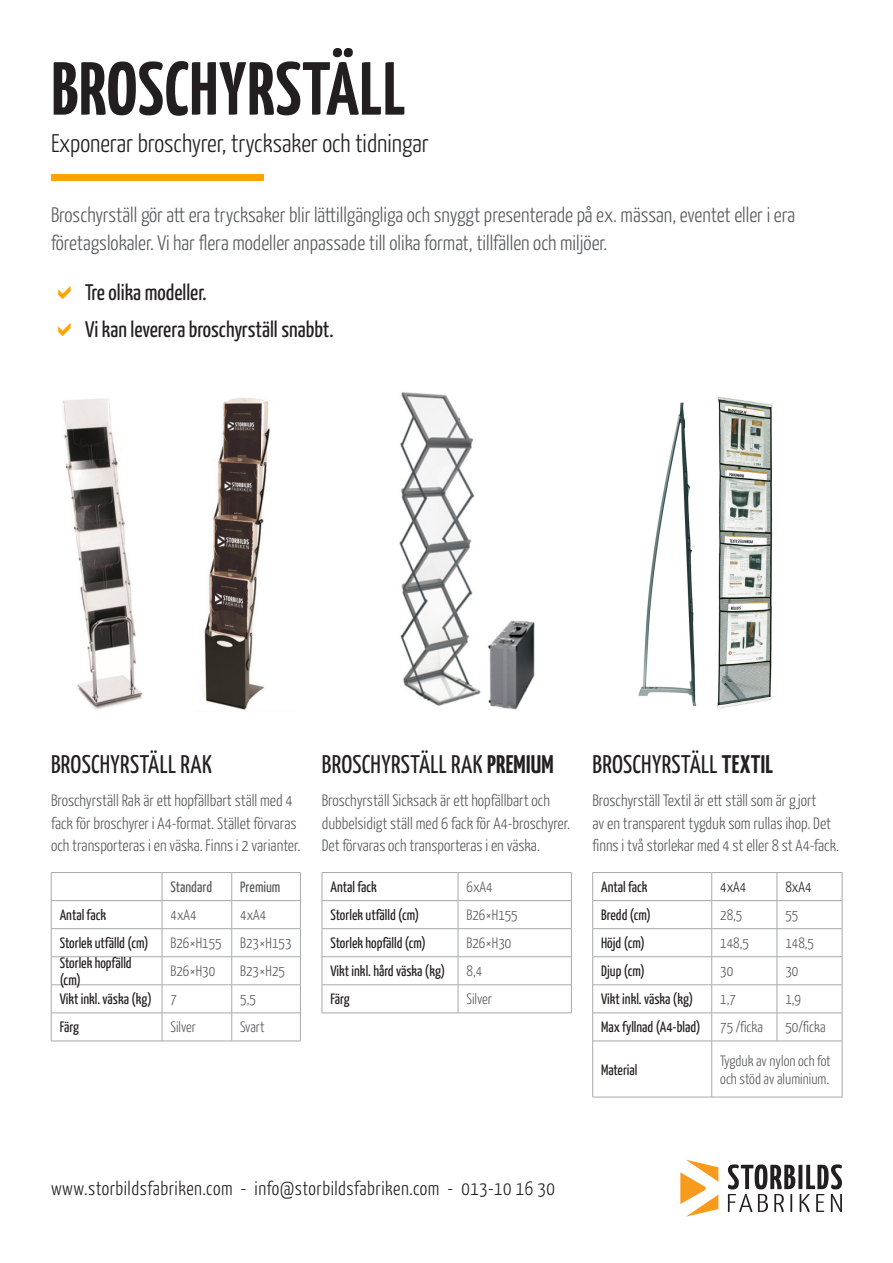
<style>
.page{position:relative;width:893px;height:1263px;background:#fff}
.page>*{position:absolute;margin:0;border:0;box-sizing:border-box;transform-origin:0 0}
.t1{font:700 75px "Yanone Kaffeesatz";letter-spacing:.01em;color:#231f20}
.t2{font:25.5px "Yanone Kaffeesatz";letter-spacing:.01em;color:#231f20}
.t3{font:300 25.5px "Yanone Kaffeesatz";color:#231f20}
.t4{font:22.5px "Yanone Kaffeesatz";color:#231f20}
.t5{font:300 21px/28.5px "Yanone Kaffeesatz";color:#57585a}
.t6{font:300 19.5px "Yanone Kaffeesatz";letter-spacing:.025em;color:#231f20}
.t7{font:300 16.5px/22.5px "Yanone Kaffeesatz";color:#57585a}
.t8{font:15px/16.5px "Yanone Kaffeesatz";color:#231f20}
.t9{font:300 15px/18px "Yanone Kaffeesatz";color:#57585a}
.t10{font:15px "Yanone Kaffeesatz";color:#57585a}
.t11{font:300 15px "Yanone Kaffeesatz";color:#231f20}
.s1{font-weight:700}
</style>
<div class="page">
<svg style="left:728px;top:1164px;width:114px;height:48px"></svg>
<svg style="left:680px;top:1160px;width:38px;height:57px"></svg>
<div style="left:51px;top:174px;width:213px;height:7px;background:#ffa300"></div>
<img style="left:399px;top:392px;width:136px;height:318px">
<img style="left:62px;top:398px;width:81px;height:313px">
<img style="left:638px;top:396px;width:135px;height:313px">
<hr style="left:51px;top:872px;width:111px;height:1px;background:#a8a9ad">
<hr style="left:51px;top:900px;width:111px;height:1px;background:#a8a9ad">
<hr style="left:51px;top:928px;width:111px;height:1px;background:#a8a9ad">
<hr style="left:51px;top:956px;width:111px;height:1px;background:#a8a9ad">
<hr style="left:51px;top:984px;width:111px;height:1px;background:#a8a9ad">
<hr style="left:51px;top:1012px;width:111px;height:1px;background:#a8a9ad">
<svg style="left:51px;top:873px;width:1px;height:168px"></svg>
<hr style="left:51px;top:1041px;width:111px;height:1px;background:#a8a9ad">
<hr style="left:162px;top:1012px;width:70px;height:1px;background:#a8a9ad">
<hr style="left:232px;top:1012px;width:68px;height:1px;background:#a8a9ad">
<hr style="left:162px;top:1041px;width:70px;height:1px;background:#a8a9ad">
<hr style="left:232px;top:1041px;width:69px;height:1px;background:#a8a9ad">
<hr style="left:162px;top:872px;width:70px;height:1px;background:#a8a9ad">
<hr style="left:232px;top:872px;width:69px;height:1px;background:#a8a9ad">
<hr style="left:162px;top:900px;width:70px;height:1px;background:#a8a9ad">
<hr style="left:232px;top:900px;width:69px;height:1px;background:#a8a9ad">
<hr style="left:162px;top:928px;width:70px;height:1px;background:#a8a9ad">
<hr style="left:232px;top:928px;width:69px;height:1px;background:#a8a9ad">
<hr style="left:162px;top:956px;width:70px;height:1px;background:#a8a9ad">
<hr style="left:232px;top:956px;width:69px;height:1px;background:#a8a9ad">
<hr style="left:162px;top:984px;width:70px;height:1px;background:#a8a9ad">
<hr style="left:232px;top:984px;width:69px;height:1px;background:#a8a9ad">
<svg style="left:162px;top:873px;width:1px;height:168px"></svg>
<svg style="left:231px;top:873px;width:1px;height:168px"></svg>
<svg style="left:300px;top:873px;width:1px;height:168px"></svg>
<hr style="left:322px;top:872px;width:136px;height:1px;background:#a8a9ad">
<hr style="left:322px;top:900px;width:136px;height:1px;background:#a8a9ad">
<hr style="left:322px;top:928px;width:136px;height:1px;background:#a8a9ad">
<hr style="left:322px;top:956px;width:136px;height:1px;background:#a8a9ad">
<hr style="left:322px;top:984px;width:136px;height:1px;background:#a8a9ad">
<svg style="left:322px;top:873px;width:1px;height:139px"></svg>
<hr style="left:322px;top:1012px;width:136px;height:1px;background:#a8a9ad">
<hr style="left:458px;top:984px;width:113px;height:1px;background:#a8a9ad">
<hr style="left:458px;top:1012px;width:114px;height:1px;background:#a8a9ad">
<hr style="left:458px;top:872px;width:114px;height:1px;background:#a8a9ad">
<hr style="left:458px;top:900px;width:114px;height:1px;background:#a8a9ad">
<hr style="left:458px;top:928px;width:114px;height:1px;background:#a8a9ad">
<hr style="left:458px;top:956px;width:114px;height:1px;background:#a8a9ad">
<svg style="left:458px;top:873px;width:1px;height:140px"></svg>
<svg style="left:571px;top:873px;width:1px;height:140px"></svg>
<hr style="left:842px;top:1041px;width:1px;height:56px;background:#a8a9ad">
<hr style="left:592px;top:872px;width:119px;height:1px;background:#a8a9ad">
<hr style="left:592px;top:900px;width:119px;height:1px;background:#a8a9ad">
<hr style="left:592px;top:928px;width:119px;height:1px;background:#a8a9ad">
<hr style="left:592px;top:956px;width:119px;height:1px;background:#a8a9ad">
<hr style="left:592px;top:984px;width:119px;height:1px;background:#a8a9ad">
<hr style="left:592px;top:1012px;width:119px;height:1px;background:#a8a9ad">
<svg style="left:592px;top:873px;width:1px;height:168px"></svg>
<hr style="left:592px;top:1041px;width:119px;height:1px;background:#a8a9ad">
<hr style="left:592px;top:1041px;width:1px;height:56px;background:#a8a9ad">
<hr style="left:592px;top:1097px;width:120px;height:1px;background:#a8a9ad">
<hr style="left:712px;top:1097px;width:65px;height:1px;background:#a8a9ad">
<hr style="left:777px;top:1097px;width:65px;height:1px;background:#a8a9ad">
<hr style="left:711px;top:872px;width:66px;height:1px;background:#a8a9ad">
<hr style="left:777px;top:872px;width:65px;height:1px;background:#a8a9ad">
<hr style="left:711px;top:900px;width:66px;height:1px;background:#a8a9ad">
<hr style="left:777px;top:900px;width:65px;height:1px;background:#a8a9ad">
<hr style="left:711px;top:928px;width:66px;height:1px;background:#a8a9ad">
<hr style="left:777px;top:928px;width:65px;height:1px;background:#a8a9ad">
<hr style="left:711px;top:956px;width:66px;height:1px;background:#a8a9ad">
<hr style="left:777px;top:956px;width:65px;height:1px;background:#a8a9ad">
<hr style="left:711px;top:984px;width:66px;height:1px;background:#a8a9ad">
<hr style="left:777px;top:984px;width:65px;height:1px;background:#a8a9ad">
<hr style="left:711px;top:1012px;width:66px;height:1px;background:#a8a9ad">
<svg style="left:711px;top:873px;width:1px;height:168px"></svg>
<hr style="left:777px;top:1012px;width:65px;height:1px;background:#a8a9ad">
<svg style="left:777px;top:873px;width:1px;height:168px"></svg>
<svg style="left:842px;top:873px;width:1px;height:168px"></svg>
<hr style="left:711px;top:1041px;width:66px;height:1px;background:#a8a9ad">
<hr style="left:711px;top:1041px;width:1px;height:56px;background:#a8a9ad">
<hr style="left:777px;top:1041px;width:65px;height:1px;background:#a8a9ad">
<img style="left:202px;top:397px;width:68px;height:313px">
<p class="t1" style="left:51px;top:43px;width:356px">BROSCHYRSTÄLL</p>
<p class="t3" style="left:51px;top:128px;width:379px">Exponerar broschyrer, trycksaker och tidningar</p>
<p class="t5" style="left:51px;top:199px;width:746px">Broschyrställ gör att era trycksaker blir lättillgängliga och snyggt presenterade på ex. mässan, eventet eller i era företagslokaler. Vi har flera modeller anpassade till olika format, tillfällen och miljöer.</p>
<p class="t4" style="left:85px;top:278px;width:123px">Tre olika modeller.</p>
<p class="t4" style="left:85px;top:316px;width:250px">Vi kan leverera broschyrställ snabbt.</p>
<p class="t2" style="left:51px;top:748px;width:162px">BROSCHYRSTÄLL RAK</p>
<p class="t2" style="left:322px;top:748px;width:233px">BROSCHYRSTÄLL RAK <span class="s1">PREMIUM</span></p>
<p class="t2" style="left:593px;top:748px;width:182px">BROSCHYRSTÄLL <span class="s1">TEXTIL</span></p>
<p class="t7" style="left:51px;top:788px;width:251px">Broschyrställ Rak är ett hopfällbart ställ med 4 fack för broschyrer i A4-format. Stället förvaras och transporteras i en väska. Finns i 2 varianter.</p>
<p class="t7" style="left:322px;top:788px;width:250px">Broschyrställ Sicksack är ett hopfällbart och dubbelsidigt ställ med 6 fack för A4-broschyrer.<br>Det förvaras och transporteras i en väska.</p>
<p class="t7" style="left:592px;top:788px;width:248px">Broschyrställ Textil är ett ställ som är gjort<br>av en transparent tygduk som rullas ihop. Det finns i två storlekar med 4 st eller 8 st A4-fack.</p>
<p class="t8" style="left:330px;top:878px;width:48px">Antal fack</p>
<p class="t9" style="left:466px;top:877px;width:28px">6xA4</p>
<p class="t8" style="left:330px;top:906px;width:90px">Storlek utfälld (cm)</p>
<p class="t9" style="left:466px;top:905px;width:53px">B26×H155</p>
<p class="t8" style="left:330px;top:934px;width:97px">Storlek hopfälld (cm)</p>
<p class="t9" style="left:466px;top:933px;width:46px">B26×H30</p>
<p class="t8" style="left:330px;top:962px;width:116px">Vikt inkl. hård väska (kg)</p>
<p class="t9" style="left:466px;top:961px;width:17px">8,4</p>
<p class="t8" style="left:330px;top:990px;width:21px">Färg</p>
<p class="t9" style="left:466px;top:990px;width:27px">Silver</p>
<p class="t8" style="left:601px;top:878px;width:48px">Antal fack</p>
<p class="t11" style="left:720px;top:878px;width:28px">4xA4</p>
<p class="t11" style="left:785px;top:878px;width:28px">8xA4</p>
<p class="t8" style="left:601px;top:906px;width:51px">Bredd (cm)</p>
<p class="t9" style="left:720px;top:905px;width:24px">28,5</p>
<p class="t9" style="left:785px;top:905px;width:14px">55</p>
<p class="t8" style="left:601px;top:934px;width:45px">Höjd (cm)</p>
<p class="t9" style="left:720px;top:933px;width:30px">148,5</p>
<p class="t9" style="left:785px;top:933px;width:30px">148,5</p>
<p class="t8" style="left:601px;top:962px;width:45px">Djup (cm)</p>
<p class="t9" style="left:720px;top:961px;width:14px">30</p>
<p class="t9" style="left:785px;top:961px;width:14px">30</p>
<p class="t8" style="left:601px;top:990px;width:94px">Vikt inkl. väska (kg)</p>
<p class="t9" style="left:720px;top:990px;width:17px">1,7</p>
<p class="t9" style="left:785px;top:990px;width:17px">1,9</p>
<p class="t8" style="left:601px;top:1018px;width:101px">Max fyllnad (A4-blad)</p>
<p class="t9" style="left:720px;top:1018px;width:44px">75 /ficka</p>
<p class="t9" style="left:785px;top:1018px;width:42px">50/ficka</p>
<p class="t8" style="left:601px;top:1060px;width:38px">Material</p>
<p class="t9" style="left:720px;top:1051px;width:112px">Tygduk av nylon och fot och stöd av aluminium.</p>
<p class="t10" style="left:171px;top:878px;width:43px">Standard</p>
<p class="t10" style="left:240px;top:878px;width:42px">Premium</p>
<p class="t8" style="left:60px;top:906px;width:48px">Antal fack</p>
<p class="t9" style="left:171px;top:905px;width:28px">4xA4</p>
<p class="t9" style="left:240px;top:905px;width:28px">4xA4</p>
<p class="t8" style="left:60px;top:934px;width:90px">Storlek utfälld (cm)</p>
<p class="t9" style="left:171px;top:933px;width:53px">B26×H155</p>
<p class="t9" style="left:240px;top:933px;width:53px">B23×H153</p>
<p class="t8" style="left:60px;top:954px;width:73px">Storlek hopfälld (cm)</p>
<p class="t9" style="left:171px;top:961px;width:46px">B26×H30</p>
<p class="t9" style="left:240px;top:961px;width:46px">B23×H25</p>
<p class="t8" style="left:60px;top:990px;width:94px">Vikt inkl. väska (kg)</p>
<p class="t9" style="left:171px;top:990px;width:8px">7</p>
<p class="t9" style="left:240px;top:990px;width:17px">5,5</p>
<p class="t8" style="left:60px;top:1018px;width:21px">Färg</p>
<p class="t9" style="left:171px;top:1018px;width:27px">Silver</p>
<p class="t9" style="left:240px;top:1018px;width:26px">Svart</p>
<p class="t6" style="left:51px;top:1176px;width:505px">www.storbildsfabriken.com - info@storbildsfabriken.com - 013-10 16 30</p>
</div>
